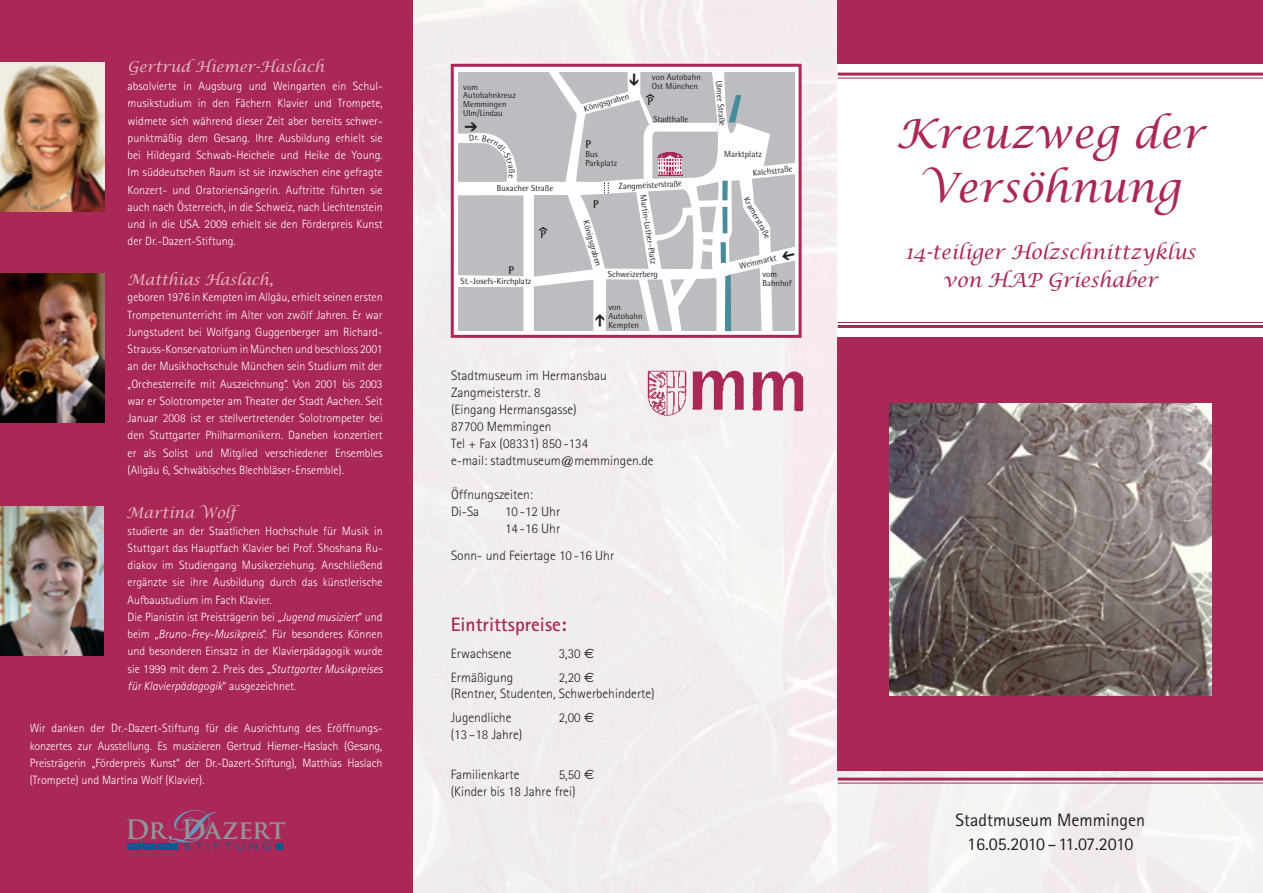
<style>
.page{position:relative;width:1263px;height:893px;background:#fff}
.page>*{position:absolute;margin:0;border:0;box-sizing:border-box;transform-origin:0 0}
.t1{font:900 43.95px "Kuenstler Script";color:#6399bf}
.t2{font:italic 40.5px "Lucida Calligraphy";color:#a92857}
.t3{font:700 26.1px "Trajan Pro";letter-spacing:-.03em;color:#939598}
.t4{font:italic 19.5px "Lucida Calligraphy";letter-spacing:-.01em;color:#a92857}
.t5{font:700 19.5px "Rotis Sans Serif";color:#a92857}
.t6{font:18px "Rotis Sans Serif";letter-spacing:-.035em;color:#231f20}
.t7{font:18px "Rotis Sans Serif";color:#231f20}
.Auszeichnung{font:italic 15px "Lucida Calligraphy";letter-spacing:-.01em;color:#e1b5bc}
.t8{font:300 13.5px "Rotis Sans Serif";color:#231f20}
.Schrift-klein{font:300 12px/17.2px "Rotis Sans Serif";color:#fff;text-align:justify}
.t9{font:700 11.25px "Rotis Semi Sans";color:#231f20}
.t10{font:300 expanded 10.35px "Helvetica Neue";letter-spacing:.395em;color:#005b8d;scale:1.07 1}
.t11{font:8.7px/8.7px "Rotis Semi Sans";color:#231f20}
.s1{font-style:italic}
.s2{font-family:"Euro Sans";font-weight:400}
</style>
<div class="page">
<div style="left:412px;top:0;width:851px;height:893px;background:#f2edef"></div>
<div style="left:838px;top:337px;width:425px;height:433px;background:#a92857"></div>
<div style="left:838px;top:0;width:425px;height:64px;background:#a92857"></div>
<div style="left:0;top:0;width:412px;height:893px;background:#a92857"></div>
<svg style="left:127px;top:844px;width:6px;height:6px"></svg>
<div style="left:134px;top:844px;width:7px;height:6px;background:#005b8d"></div>
<svg style="left:142px;top:844px;width:6px;height:6px"></svg>
<div style="left:149px;top:844px;width:7px;height:6px;background:#005b8d"></div>
<svg style="left:157px;top:844px;width:6px;height:6px"></svg>
<div style="left:164px;top:844px;width:7px;height:6px;background:#005b8d"></div>
<svg style="left:172px;top:844px;width:6px;height:6px"></svg>
<svg style="left:276px;top:844px;width:6px;height:6px"></svg>
<div style="left:838px;top:64px;width:425px;height:273px;background:#fff"></div>
<img style="left:643px;top:363px;width:165px;height:56px">
<hr style="left:838px;top:73px;width:425px;height:3px;background:#a92857">
<hr style="left:838px;top:78px;width:425px;height:1px;background:#a92857">
<hr style="left:838px;top:778px;width:425px;height:3px;background:#a92857">
<hr style="left:838px;top:783px;width:425px;height:1px;background:#a92857">
<hr style="left:838px;top:322px;width:425px;height:1px;background:#a92857">
<hr style="left:838px;top:325px;width:425px;height:3px;background:#a92857">
<img style="left:0;top:63px;width:104px;height:149px">
<img style="left:0;top:274px;width:104px;height:149px">
<img style="left:0;top:506px;width:103px;height:149px">
<img style="left:889px;top:403px;width:322px;height:292px">
<svg style="left:452px;top:65px;width:348px;height:271px"></svg>
<p class="Auszeichnung" style="left:128px;top:58px;width:198px">Gertrud Hiemer-Haslach</p>
<p class="Schrift-klein" style="left:128px;top:77px;width:257px">absolvierte in Augsburg und Weingarten ein Schul&shy;musikstudium in den Fächern Klavier und Trompete, widmete sich während dieser Zeit aber bereits schwer&shy;punktmäßig dem Gesang. Ihre Ausbildung erhielt sie bei Hildegard Schwab-Heichele und Heike de Young.<br>Im süddeutschen Raum ist sie inzwischen eine gefragte Konzert- und Oratoriensängerin. Auftritte führten sie auch nach Österreich, in die Schweiz, nach Liechtenstein und in die USA. 2009 erhielt sie den Förderpreis Kunst der Dr.-Dazert-Stiftung.</p>
<p class="Auszeichnung" style="left:128px;top:271px;width:147px">Matthias Haslach,</p>
<p class="Schrift-klein" style="left:128px;top:289px;width:257px">geboren 1976 in Kempten im Allgäu, erhielt seinen ersten Trompetenunterricht im Alter von zwölf Jahren. Er war Jungstudent bei Wolfgang Guggenberger am Richard-Strauss-Konservatorium in München und beschloss 2001 an der Musikhochschule München sein Studium mit der „Orchesterreife mit Auszeichnung“. Von 2001 bis 2003 war er Solotrompeter am Theater der Stadt Aachen. Seit Januar 2008 ist er stellvertretender Solotrompeter bei den Stuttgarter Philharmonikern. Daneben konzertiert er als Solist und Mitglied verschiedener Ensembles (Allgäu 6, Schwäbisches Blechbläser-Ensemble).</p>
<p class="Auszeichnung" style="left:126px;top:503px;width:111px">Martina Wolf</p>
<p class="Schrift-klein" style="left:128px;top:522px;width:257px">studierte an der Staatlichen Hochschule für Musik in Stuttgart das Hauptfach Klavier bei Prof. Shoshana Ru&shy;diakov im Studiengang Musikerziehung. Anschließend ergänzte sie ihre Ausbildung durch das künstlerische Aufbaustudium im Fach Klavier.</p>
<p class="Schrift-klein" style="left:128px;top:608px;width:257px">Die Pianistin ist Preisträgerin bei „<span class="s1">Jugend musiziert</span>“ und beim „<span class="s1">Bruno-Frey-Musikpreis</span>“. Für besonderes Können und besonderen Einsatz in der Klavierpädagogik wurde sie 1999 mit dem 2. Preis des „<span class="s1">Stuttgarter Musikpreises für Klavierpädagogik</span>“ ausgezeichnet.</p>
<p class="Schrift-klein" style="left:30px;top:720px;width:354px">Wir danken der Dr.-Dazert-Stiftung für die Ausrichtung des Eröffnungs&shy;konzertes zur Ausstellung. Es musizieren Gertrud Hiemer-Haslach (Gesang, Preisträgerin „Förderpreis Kunst“ der Dr.-Dazert-Stiftung), Matthias Haslach (Trompete) und Martina Wolf (Klavier).</p>
<p class="t1" style="left:169px;top:798px;width:39px">D</p>
<p class="t10" style="left:184px;top:840px;width:84px">STIFTUNG</p>
<p class="t3" style="left:125px;top:813px;width:162px">Dr. Dazert</p>
<p class="t11" style="left:652px;top:73px;width:51px">von Autobahn<br>Ost München</p>
<p class="t11" style="left:723px;top:80px;width:47px;rotate:85deg">Ulmer Straße</p>
<p class="t11" style="left:724px;top:150px;width:39px">Marktplatz</p>
<p class="t11" style="left:463px;top:82px;width:54px">vom<br>Autobahnkreuz<br>Memmingen<br>Ulm/Lindau</p>
<p class="t11" style="left:583px;top:104px;width:48px;rotate:-16deg">Königsgraben</p>
<p class="t9" style="left:647px;top:94px;width:7px">P</p>
<p class="t11" style="left:653px;top:114px;width:37px">Stadthalle</p>
<p class="t9" style="left:585px;top:138px;width:7px">P</p>
<p class="t11" style="left:586px;top:149px;width:33px">Bus<br>Parkplatz</p>
<p class="t11" style="left:752px;top:168px;width:41px;rotate:-6deg">Kalchstraße</p>
<p class="t11" style="left:750px;top:196px;width:47px;rotate:61deg">Kramerstraße</p>
<p class="t11" style="left:618px;top:182px;width:65px;rotate:-3deg">Zangmeisterstraße</p>
<p class="t11" style="left:647px;top:194px;width:72px;rotate:81deg">Martin-Luther-Platz</p>
<p class="t11" style="left:497px;top:183px;width:58px">Buxacher Straße</p>
<p class="t9" style="left:593px;top:197px;width:7px">P</p>
<p class="t11" style="left:590px;top:219px;width:49px;rotate:74deg">Königsgraben</p>
<p class="t9" style="left:540px;top:227px;width:7px">P</p>
<p class="t11" style="left:739px;top:261px;width:39px;rotate:-13deg">Weinmarkt</p>
<p class="t11" style="left:762px;top:270px;width:31px">vom<br>Bahnhof</p>
<p class="t9" style="left:508px;top:264px;width:7px">P</p>
<p class="t11" style="left:608px;top:270px;width:51px">Schweizerberg</p>
<p class="t11" style="left:460px;top:277px;width:72px">St.-Josefs-Kirchplatz</p>
<p class="t11" style="left:608px;top:303px;width:36px">von<br>Autobahn<br>Kempten</p>
<p class="t8" style="left:451px;top:368px;width:157px">Stadtmuseum im Hermansbau</p>
<p class="t8" style="left:451px;top:385px;width:91px">Zangmeisterstr. 8</p>
<p class="t8" style="left:451px;top:402px;width:127px">(Eingang Hermansgasse)</p>
<p class="t8" style="left:451px;top:419px;width:102px">87700 Memmingen</p>
<p class="t8" style="left:451px;top:436px;width:139px">Tel + Fax (08331) 850 -134</p>
<p class="t8" style="left:451px;top:453px;width:204px">e-mail: stadtmuseum@memmingen.de</p>
<p class="t8" style="left:451px;top:487px;width:83px">Öffnungszeiten:</p>
<p class="t8" style="left:451px;top:504px;width:30px">Di-Sa</p>
<p class="t8" style="left:505px;top:504px;width:57px">10 -12 Uhr</p>
<p class="t8" style="left:505px;top:521px;width:57px">14 -16 Uhr</p>
<p class="t8" style="left:451px;top:548px;width:165px">Sonn- und Feiertage 10 -16 Uhr</p>
<p class="t5" style="left:451px;top:612px;width:117px">Eintrittspreise:</p>
<p class="t8" style="left:451px;top:646px;width:62px">Erwachsene</p>
<p class="t8" style="left:559px;top:646px;width:37px">3,30 <span class="s2">€</span></p>
<p class="t8" style="left:451px;top:669px;width:64px">Ermäßigung</p>
<p class="t8" style="left:559px;top:669px;width:37px">2,20 <span class="s2">€</span></p>
<p class="t8" style="left:451px;top:686px;width:205px">(Rentner, Studenten, Schwerbehinderte)</p>
<p class="t8" style="left:451px;top:709px;width:62px">Jugendliche</p>
<p class="t8" style="left:559px;top:709px;width:37px">2,00 <span class="s2">€</span></p>
<p class="t8" style="left:451px;top:726px;width:73px">(13 –18 Jahre)</p>
<p class="t8" style="left:451px;top:767px;width:70px">Familienkarte</p>
<p class="t8" style="left:559px;top:767px;width:37px">5,50 <span class="s2">€</span></p>
<p class="t8" style="left:451px;top:784px;width:126px">(Kinder bis 18 Jahre frei)</p>
<p class="t2" style="left:896px;top:109px;width:310px">Kreuzweg der</p>
<p class="t2" style="left:920px;top:163px;width:262px">Versöhnung</p>
<p class="t4" style="left:905px;top:240px;width:292px">14-teiliger Holzschnittzyklus</p>
<p class="t4" style="left:943px;top:269px;width:216px">von HAP Grieshaber</p>
<p class="t7" style="left:955px;top:809px;width:191px">Stadtmuseum Memmingen</p>
<p class="t6" style="left:967px;top:833px;width:168px">16.05.2010 –11.07.2010</p>
</div>
